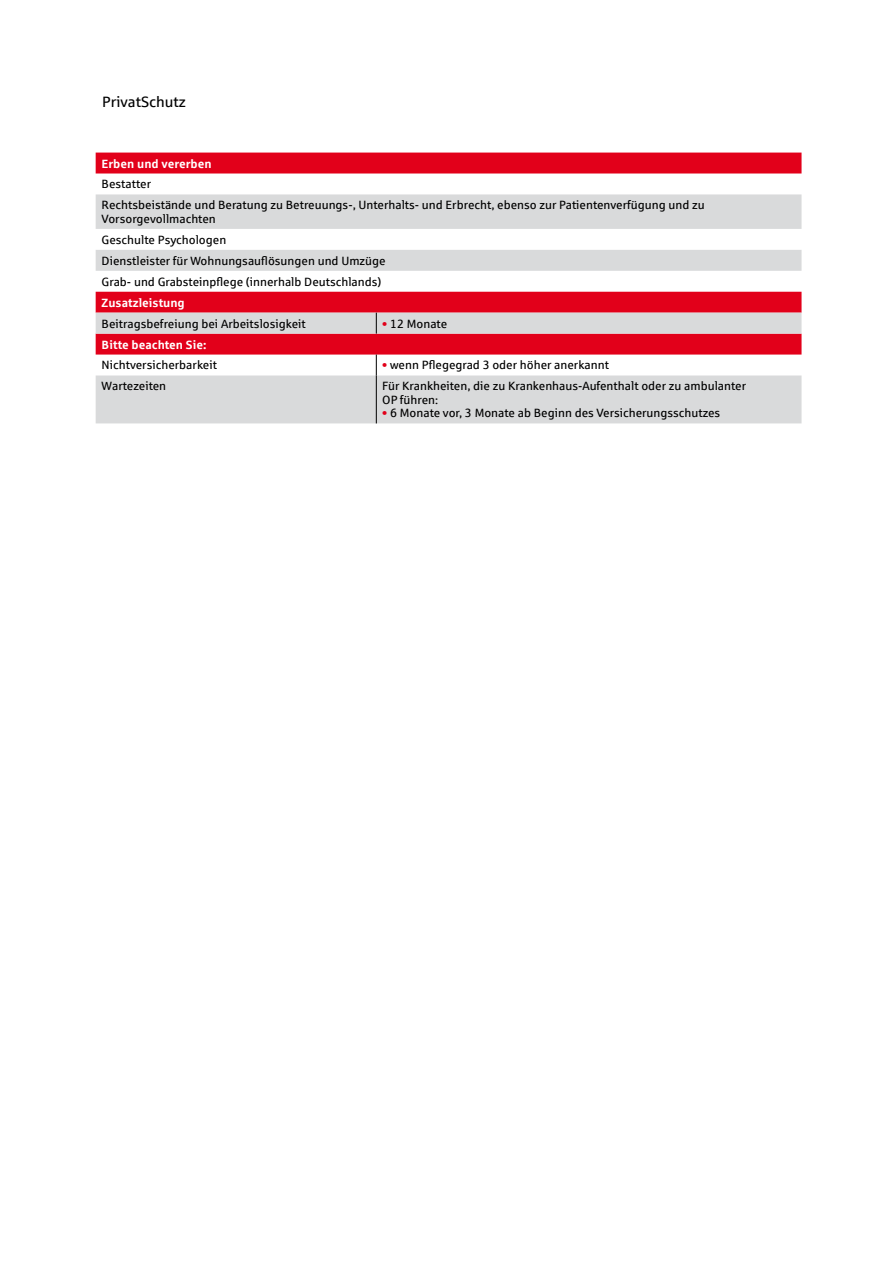
<style>
.page{position:relative;width:893px;height:1263px;background:#fff}
.page>*{position:absolute;margin:0;border:0;box-sizing:border-box;transform-origin:0 0}
.t1{font:15px "Sparkasse Rg";color:#000}
.t2{font:12px/21px "Sparkasse Rg";color:#000}
.t3{font:700 12px "Sparkasse Rg";color:#fff}
.s1{color:#e2001a}
</style>
<div class="page">
<div style="left:96px;top:153px;width:705px;height:21px;background:#e2001a"></div>
<svg style="left:96px;top:194px;width:705px;height:229px;fill:#d9dadb"></svg>
<svg style="left:376px;top:313px;width:1px;height:21px"></svg>
<svg style="left:376px;top:355px;width:1px;height:20px"></svg>
<hr style="left:376px;top:375px;width:1px;height:48px;background:#000">
<p class="t1" style="left:102px;top:92px;width:86px">PrivatSchutz</p>
<p class="t3" style="left:102px;top:156px;width:112px">Erben und vererben</p>
<p class="t2" style="left:102px;top:173px;width:605px">Bestatter<br>Rechtsbeistände und Beratung zu Betreuungs-, Unterhalts- und Erbrecht, ebenso zur Patientenverfügung und zu</p>
<p class="t2" style="left:102px;top:208px;width:286px">Vorsorgevollmachten<br>Geschulte Psychologen<br>Dienstleister für Wohnungsauflösungen und Umzüge Grab- und Grabsteinpflege (innerhalb Deutschlands)</p>
<p class="t3" style="left:102px;top:295px;width:85px">Zusatzleistung</p>
<p class="t2" style="left:102px;top:313px;width:206px">Beitragsbefreiung bei Arbeitslosigkeit</p>
<p class="t2" style="left:382px;top:313px;width:66px"><span class="s1">•</span> 12 Monate</p>
<p class="t3" style="left:102px;top:337px;width:106px">Bitte beachten Sie:</p>
<p class="t2" style="left:102px;top:354px;width:117px">Nichtversicherbarkeit</p>
<p class="t2" style="left:382px;top:354px;width:228px"><span class="s1">•</span> wenn Pflegegrad 3 oder höher anerkannt</p>
<p class="t2" style="left:102px;top:375px;width:66px">Wartezeiten</p>
<p class="t2" style="left:382px;top:379px;width:365px;line-height:13.5px">Für Krankheiten, die zu Krankenhaus-Aufenthalt oder zu ambulanter<br>OP führen:</p>
<p class="t2" style="left:382px;top:402px;width:340px"><span class="s1">•</span> 6 Monate vor, 3 Monate ab Beginn des Versicherungsschutzes</p>
</div>
